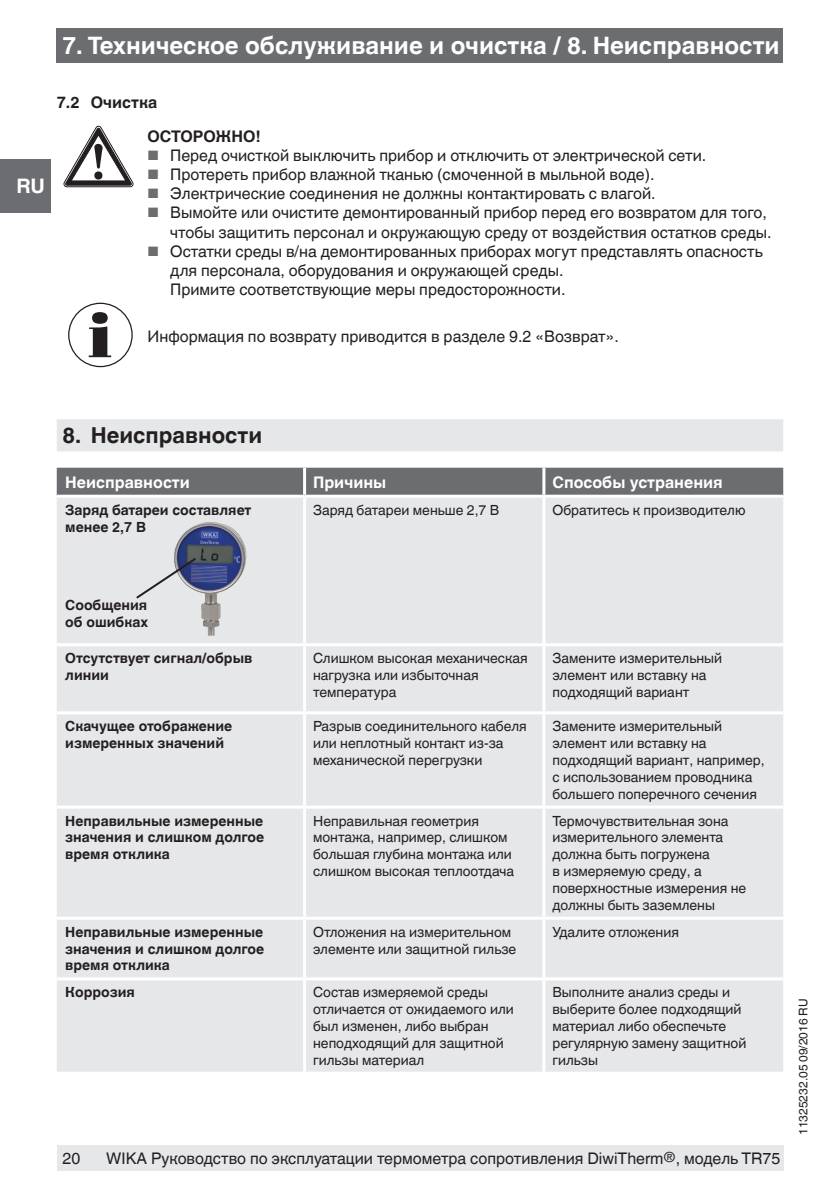
<style>
.page{position:relative;width:840px;height:1191px;background:#fff}
.page>*{position:absolute;margin:0;border:0;box-sizing:border-box;transform-origin:0 0}
.OI-Kopf{font:700 24px "Helvetica World";color:#fff}
.t1{font:700 22px "Helvetica World";color:#231f20}
.t2{font:700 20px "Helvetica World";color:#fff}
.Running_text{font:16px/19.2px "Helvetica World";color:#231f20}
.Tables_-_Headline{font:700 16px "Helvetica World";color:#fff}
.Running_text-2{font:700 16px "Helvetica World";color:#231f20}
.Tables_-_Running_tex{font:14px/16.8px "Helvetica World";color:#231f20}
.Tables_-_Running_tex-2{font:700 14px/16.8px "Helvetica World";color:#231f20}
.t3{font:12px "Helvetica World";color:#231f20}
.s1{font-size:13.6px;color:#6c6d70}
.s2{font-size:14px}
</style>
<div class="page">
<div style="left:57px;top:28px;width:725px;height:34px;background:#6c6d70"></div>
<div style="left:57px;top:1145px;width:726px;height:26px;background:#e6e7e9"></div>
<div style="left:0;top:159px;width:51px;height:54px;background:#6c6d70"></div>
<div style="left:57px;top:419px;width:725px;height:32px;background:#e6e7e9"></div>
<div style="left:57px;top:468px;width:725px;height:27px;background:#6c6d70"></div>
<div style="left:57px;top:498px;width:725px;height:573px;background:#e6e7e9"></div>
<hr style="left:303px;top:468px;width:3px;height:27px;background:#fff">
<hr style="left:542px;top:468px;width:3px;height:27px;background:#fff">
<hr style="left:303px;top:498px;width:3px;height:145px;background:#fff">
<hr style="left:542px;top:498px;width:3px;height:145px;background:#fff">
<hr style="left:57px;top:643px;width:247px;height:3px;background:#fff">
<hr style="left:304px;top:643px;width:239px;height:3px;background:#fff">
<hr style="left:303px;top:646px;width:3px;height:65px;background:#fff">
<hr style="left:543px;top:643px;width:239px;height:3px;background:#fff">
<hr style="left:542px;top:646px;width:3px;height:65px;background:#fff">
<hr style="left:57px;top:711px;width:247px;height:3px;background:#fff">
<hr style="left:304px;top:711px;width:239px;height:3px;background:#fff">
<hr style="left:303px;top:714px;width:3px;height:91px;background:#fff">
<hr style="left:543px;top:711px;width:239px;height:3px;background:#fff">
<hr style="left:542px;top:714px;width:3px;height:91px;background:#fff">
<hr style="left:57px;top:805px;width:247px;height:3px;background:#fff">
<hr style="left:304px;top:805px;width:239px;height:3px;background:#fff">
<hr style="left:303px;top:808px;width:3px;height:108px;background:#fff">
<hr style="left:543px;top:805px;width:239px;height:3px;background:#fff">
<hr style="left:542px;top:808px;width:3px;height:108px;background:#fff">
<hr style="left:57px;top:916px;width:247px;height:3px;background:#fff">
<hr style="left:304px;top:916px;width:239px;height:3px;background:#fff">
<hr style="left:303px;top:919px;width:3px;height:58px;background:#fff">
<hr style="left:543px;top:916px;width:239px;height:3px;background:#fff">
<hr style="left:542px;top:919px;width:3px;height:58px;background:#fff">
<hr style="left:57px;top:977px;width:247px;height:3px;background:#fff">
<hr style="left:304px;top:977px;width:239px;height:3px;background:#fff">
<hr style="left:303px;top:980px;width:3px;height:91px;background:#fff">
<hr style="left:543px;top:977px;width:239px;height:3px;background:#fff">
<hr style="left:542px;top:980px;width:3px;height:91px;background:#fff">
<svg style="left:64px;top:126px;width:69px;height:61px"></svg>
<svg style="left:89px;top:312px;width:22px;height:45px"></svg>
<div style="left:68px;top:303px;width:65px;height:64px;border:1px solid #231f20;border-radius:50%"></div>
<img style="left:174px;top:522px;width:30px;height:66px">
<svg style="left:134px;top:556px;width:64px;height:44px;background:#bcbec9"></svg>
<p class="OI-Kopf" style="left:62px;top:32px;width:718px">7. Техническое обслуживание и очистка / 8. Неисправности</p>
<h3 class="t2" style="left:16px;top:174px;width:30px">RU</h3>
<p class="Running_text-2" style="left:57px;top:93px;width:102px">7.2 Очистка</p>
<p class="Running_text-2" style="left:147px;top:127px;width:115px">ОСТОРОЖНО!</p>
<p class="Running_text" style="left:147px;top:146px;width:560px"><span class="s1">■</span> Перед очисткой выключить прибор и отключить от электрической сети.</p>
<p class="Running_text" style="left:147px;top:165px;width:508px"><span class="s1">■</span> Протереть прибор влажной тканью (смоченной в мыльной воде).</p>
<p class="Running_text" style="left:147px;top:184px;width:509px"><span class="s1">■</span> Электрические соединения не должны контактировать с влагой.</p>
<p class="Running_text" style="left:170px;top:203px;width:602px;text-indent:-23px"><span class="s1">■</span> Вымойте или очистите демонтированный прибор перед его возвратом для того, чтобы защитить персонал и окружающую среду от воздействия остатков среды.</p>
<p class="Running_text" style="left:170px;top:242px;width:593px;text-indent:-23px"><span class="s1">■</span> Остатки среды в/на демонтированных приборах могут представлять опасность для персонала, оборудования и окружающей среды.</p>
<p class="Running_text" style="left:170px;top:280px;width:396px">Примите соответствующие меры предосторожности.</p>
<p class="Running_text" style="left:147px;top:327px;width:472px">Информация по возврату приводится в разделе 9.2 «Возврат».</p>
<p class="t1" style="left:62px;top:422px;width:201px">8. Неисправности</p>
<p class="Tables_-_Headline" style="left:65px;top:473px;width:126px">Неисправности</p>
<p class="Tables_-_Headline" style="left:313px;top:473px;width:75px">Причины</p>
<p class="Tables_-_Headline" style="left:552px;top:473px;width:172px">Способы устранения</p>
<p class="Tables_-_Running_tex-2" style="left:65px;top:501px;width:187px">Заряд батареи составляет менее 2,7 В</p>
<p class="Tables_-_Running_tex" style="left:313px;top:501px;width:187px">Заряд батареи меньше 2,7 В</p>
<p class="Tables_-_Running_tex" style="left:552px;top:501px;width:194px">Обратитесь к производителю</p>
<p class="Tables_-_Running_tex-2" style="left:65px;top:597px;width:84px">Сообщения об ошибках</p>
<p class="Tables_-_Running_tex-2" style="left:65px;top:650px;width:188px">Отсутствует сигнал/обрыв линии</p>
<p class="Tables_-_Running_tex" style="left:313px;top:650px;width:216px">Слишком высокая механическая нагрузка или избыточная температура</p>
<p class="Tables_-_Running_tex" style="left:552px;top:650px;width:171px">Замените измерительный элемент или вставку на подходящий вариант</p>
<p class="Tables_-_Running_tex-2" style="left:65px;top:718px;width:168px">Скачущее отображение измеренных значений</p>
<p class="Tables_-_Running_tex" style="left:313px;top:718px;width:215px">Разрыв соединительного кабеля или неплотный контакт из-за механической перегрузки</p>
<p class="Tables_-_Running_tex" style="left:552px;top:718px;width:214px">Замените измерительный элемент или вставку на подходящий вариант, например, с использованием проводника большего поперечного сечения</p>
<p class="Tables_-_Running_tex-2" style="left:65px;top:812px;width:200px;text-align:justify">Неправильные измеренные значения и слишком долгое время отклика</p>
<p class="Tables_-_Running_tex" style="left:313px;top:812px;width:202px">Неправильная геометрия монтажа, например, слишком большая глубина монтажа или слишком высокая теплоотдача</p>
<p class="Tables_-_Running_tex" style="left:552px;top:812px;width:195px">Термочувствительная зона измерительного элемента должна быть погружена<br>в измеряемую среду, а поверхностные измерения не должны быть заземлены</p>
<p class="Tables_-_Running_tex-2" style="left:65px;top:923px;width:200px;text-align:justify">Неправильные измеренные значения и слишком долгое время отклика</p>
<p class="Tables_-_Running_tex" style="left:313px;top:923px;width:205px">Отложения на измерительном элементе или защитной гильзе</p>
<p class="Tables_-_Running_tex" style="left:552px;top:923px;width:128px">Удалите отложения</p>
<p class="Tables_-_Running_tex-2" style="left:65px;top:984px;width:71px">Коррозия</p>
<p class="Tables_-_Running_tex" style="left:313px;top:984px;width:202px">Состав измеряемой среды отличается от ожидаемого или был изменен, либо выбран неподходящий для защитной гильзы материал</p>
<p class="Tables_-_Running_tex" style="left:552px;top:984px;width:195px">Выполните анализ среды и выберите более подходящий материал либо обеспечьте регулярную замену защитной гильзы</p>
<p class="Running_text" style="left:62px;top:1149px;width:19px">20</p>
<p class="Running_text" style="left:106px;top:1149px;width:675px">WIKA Руководство по эксплуатации термометра сопротивления DiwiTherm<span class="s2">®</span>, модель TR75</p>
<p class="t3" style="left:795px;top:1134px;width:138px;rotate:-90deg">11325232.05 09/2016 RU</p>
</div>
